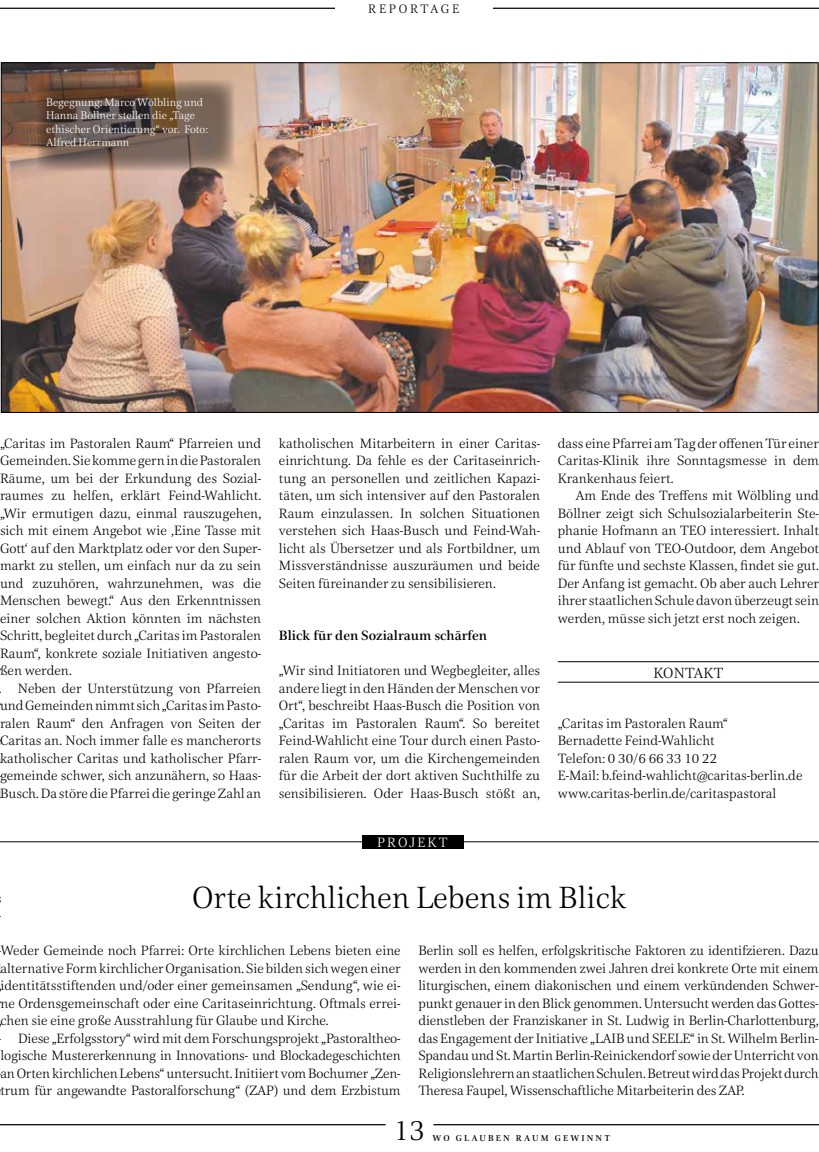
<style>
.page{position:relative;width:819px;height:1152px;background:#fff}
.page>*{position:absolute;margin:0;border:0;box-sizing:border-box;transform-origin:0 0}
.t1{font:300 31.25px "Civita";color:#000}
.t2{font:300 28.75px "Civita";color:#000}
.t3{font:300 15px "Civita";letter-spacing:-.01em;color:#000}
.t4{font:300 13.75px/17.5px "Civita";color:#000;text-align:justify}
.t5{font:500 13.75px "Civita";color:#000}
.t6{font:300 13.75px "Civita";letter-spacing:.14em;color:#fff}
.t7{font:300 12.5px "Civita";letter-spacing:.205em;color:#000}
.t8{font:300 11.25px/13.5px "Civita";color:#fff}
.t9{font:500 8.75px "Civita";letter-spacing:.235em;color:#000}
</style>
<div class="page">
<hr style="left:0;top:1124px;width:385px;height:1px;background:#000">
<hr style="left:433px;top:1124px;width:386px;height:1px;background:#000">
<hr style="left:0;top:8px;width:819px;height:1px;background:#000">
<div style="left:335px;top:1px;width:157px;height:15px;background:#fff"></div>
<hr style="left:0;top:841px;width:818px;height:1px;background:#000">
<div style="left:362px;top:835px;width:101px;height:14px;background:#000"></div>
<hr style="left:557px;top:661px;width:262px;height:1px;background:#000">
<hr style="left:557px;top:682px;width:262px;height:1px;background:#000">
<img style="left:3px;top:65px;width:813px;height:346px">
<svg style="left:37px;top:80px;width:197px;height:91px;background:#755f51"></svg>
<p class="t8" style="left:46px;top:95px;width:163px">Begegnung: Marco Wölbling und<br>Hanna Böllner stellen die „Tage ethischer Orientierung“ vor. Foto:<br>Alfred Herrmann</p>
<p class="t7" style="left:368px;top:1px;width:93px">REPORTAGE</p>
<p class="t4" style="left:0;top:434px;width:263px">„Caritas im Pastoralen Raum“ Pfarreien und Gemeinden. Sie komme gern in die Pastoralen Räume, um bei der Erkundung des Sozial&shy;raumes zu helfen, erklärt Feind-Wahlicht. „Wir ermutigen dazu, einmal rauszugehen, sich mit einem Angebot wie ‚Eine Tasse mit Gott‘ auf den Marktplatz oder vor den Super&shy;markt zu stellen, um einfach nur da zu sein und zuzuhören, wahrzunehmen, was die Menschen bewegt.“ Aus den Erkenntnissen einer solchen Aktion könnten im nächsten Schritt, begleitet durch „Caritas im Pastoralen Raum“, konkrete soziale Initiativen angesto&shy;ßen werden.</p>
<p class="t4" style="left:0;top:679px;width:263px;text-indent:18px">Neben der Unterstützung von Pfarreien und Gemeinden nimmt sich „Caritas im Pasto&shy;ralen Raum“ den Anfragen von Seiten der Caritas an. Noch immer falle es mancherorts katholischer Caritas und katholischer Pfarr&shy;gemeinde schwer, sich anzunähern, so Haas-Busch. Da störe die Pfarrei die geringe Zahl an</p>
<p class="t4" style="left:279px;top:434px;width:263px">katholischen Mitarbeitern in einer Caritas&shy;einrichtung. Da fehle es der Caritaseinrich&shy;tung an personellen und zeitlichen Kapazi&shy;täten, um sich intensiver auf den Pastoralen Raum einzulassen. In solchen Situationen verstehen sich Haas-Busch und Feind-Wah&shy;licht als Übersetzer und als Fortbildner, um Missverständnisse auszuräumen und beide Seiten füreinander zu sensibilisieren.</p>
<p class="t5" style="left:279px;top:626px;width:210px">Blick für den Sozialraum schärfen</p>
<p class="t4" style="left:279px;top:661px;width:263px">„Wir sind Initiatoren und Wegbegleiter, alles andere liegt in den Händen der Menschen vor Ort“, beschreibt Haas-Busch die Position von „Caritas im Pastoralen Raum“. So bereitet Feind-Wahlicht eine Tour durch einen Pasto&shy;ralen Raum vor, um die Kirchengemeinden für die Arbeit der dort aktiven Suchthilfe zu sensibilisieren. Oder Haas-Busch stößt an,</p>
<p class="t6" style="left:377px;top:833px;width:72px">PROJEKT</p>
<p class="t4" style="left:557px;top:434px;width:263px">dass eine Pfarrei am Tag der offenen Tür einer Caritas-Klinik ihre Sonntagsmesse in dem Krankenhaus feiert.</p>
<p class="t4" style="left:557px;top:486px;width:263px;text-indent:18px">Am Ende des Treffens mit Wölbling und Böllner zeigt sich Schulsozialarbeiterin Ste&shy;phanie Hofmann an TEO interessiert. Inhalt und Ablauf von TEO-Outdoor, dem Angebot für fünfte und sechste Klassen, findet sie gut.<br>Der Anfang ist gemacht. Ob aber auch Lehrer ihrer staatlichen Schule davon überzeugt sein werden, müsse sich jetzt erst noch zeigen.</p>
<p class="t3" style="left:653px;top:663px;width:72px">KONTAKT</p>
<p class="t4" style="left:557px;top:714px;width:246px;text-align:left">„Caritas im Pastoralen Raum“<br>Bernadette Feind-Wahlicht<br>Telefon: 0 30/6 66 33 10 22<br>E-Mail: b.feind-wahlicht@caritas-berlin.de www.caritas-berlin.de/caritaspastoral</p>
<h1 class="t1" style="left:192px;top:877px;width:436px">Orte kirchlichen Lebens im Blick</h1>
<p class="t4" style="left:0;top:941px;width:402px">Weder Gemeinde noch Pfarrei: Orte kirchlichen Lebens bieten eine alternative Form kirchlicher Organisation. Sie bilden sich wegen einer identitätsstiftenden und/oder einer gemeinsamen „Sendung“, wie ei&shy;ne Ordensgemeinschaft oder eine Caritaseinrichtung. Oftmals errei&shy;chen sie eine große Ausstrahlung für Glaube und Kirche.</p>
<p class="t4" style="left:0;top:1029px;width:402px;text-indent:18px">Diese „Erfolgsstory“ wird mit dem Forschungsprojekt „Pastoraltheo&shy;logische Mustererkennung in Innovations- und Blockadegeschichten an Orten kirchlichen Lebens“ untersucht. Initiiert vom Bochumer „Zen&shy;trum für angewandte Pastoralforschung“ (ZAP) und dem Erzbistum</p>
<p class="t4" style="left:418px;top:941px;width:402px">Berlin soll es helfen, erfolgskritische Faktoren zu identifzieren. Dazu werden in den kommenden zwei Jahren drei konkrete Orte mit einem liturgischen, einem diakonischen und einem verkündenden Schwer&shy;punkt genauer in den Blick genommen. Untersucht werden das Gottes&shy;dienstleben der Franziskaner in St. Ludwig in Berlin-Charlottenburg, das Engagement der Initiative „LAIB und SEELE“ in St. Wilhelm Berlin-Spandau und St. Martin Berlin-Reinickendorf sowie der Unterricht von Religionslehrern an staatlichen Schulen. Betreut wird das Projekt durch Theresa Faupel, Wissenschaftliche Mitarbeiterin des ZAP.</p>
<h2 class="t2" style="left:394px;top:1111px;width:33px">13</h2>
<p class="t9" style="left:432px;top:1132px;width:179px">WO GLAUBEN RAUM GEWINNT</p>
</div>
